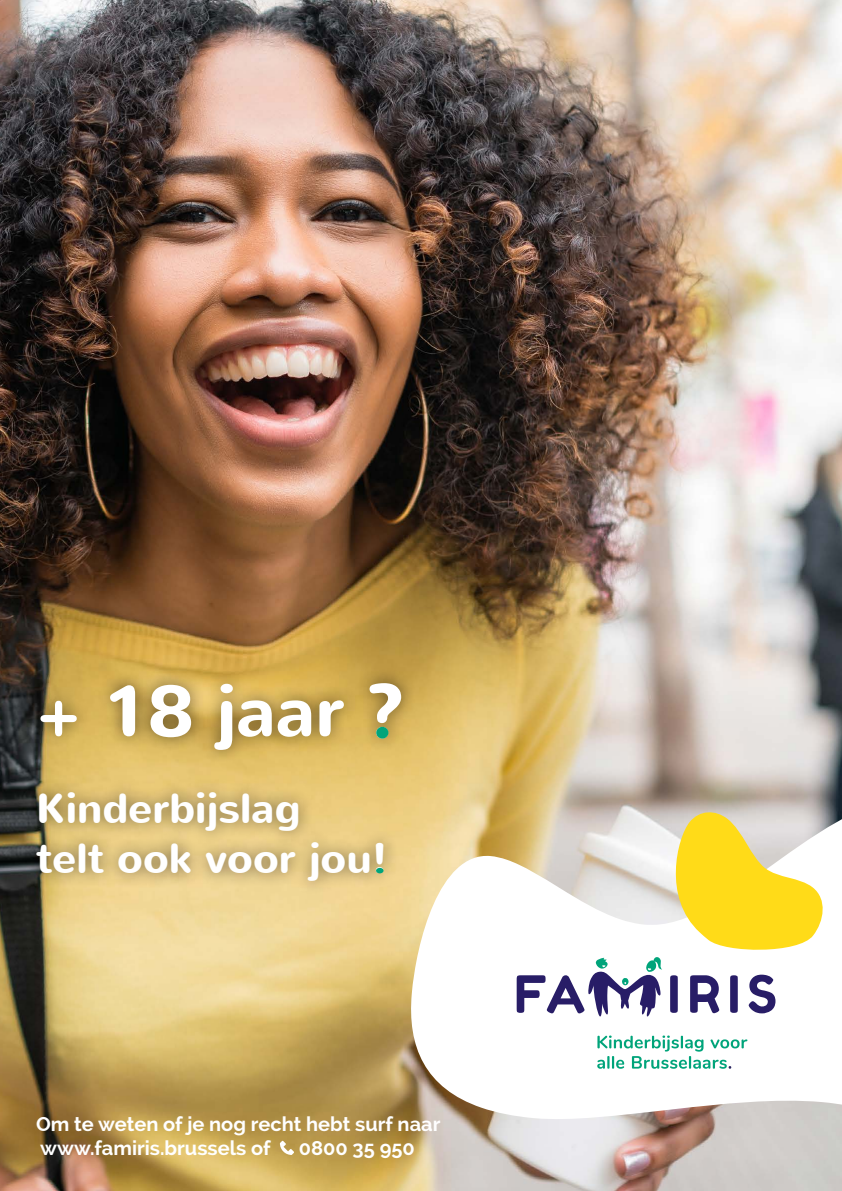
<style>
.page{position:relative;width:842px;height:1191px;background:#fff}
.page>*{position:absolute;margin:0;border:0;box-sizing:border-box;transform-origin:0 0}
.t1{font:700 72px "Nunito";color:#fff}
.t2{font:700 42px/50.4px "Nunito";color:#fff}
.t3{font:700 20px/24px "Raleway";color:#fff}
</style>
<div class="page">
<img style="left:0;top:0;width:842px;height:1191px">
<div style="left:22px;top:667px;width:395px;height:229px;background:#000;opacity:.5"></div>
<svg style="left:280px;top:1140px;width:14px;height:15px"></svg>
<svg style="left:407px;top:784px;width:435px;height:382px"></svg>
<svg style="left:517px;top:809px;width:310px;height:208px"></svg>
<svg style="left:597px;top:1035px;width:150px;height:33px"></svg>
<div style="left:376px;top:868px;width:8px;height:5px;background:#00a47a;border-radius:50%"></div>
<div style="left:376px;top:727px;width:12px;height:11px;background:#00a47a;border-radius:50%"></div>
<h1 class="t1" style="left:36px;top:663px;width:370px">+ 18 jaar ?</h1>
<h2 class="t2" style="left:36px;top:783px;width:353px">Kinderbijslag<br>telt ook voor jou!</h2>
<p class="t3" style="left:36px;top:1112px;width:406px">Om te weten of je nog recht hebt surf naar www.famiris.brussels of</p>
<p class="t3" style="left:299px;top:1136px;width:118px">0800 35 950</p>
</div>
